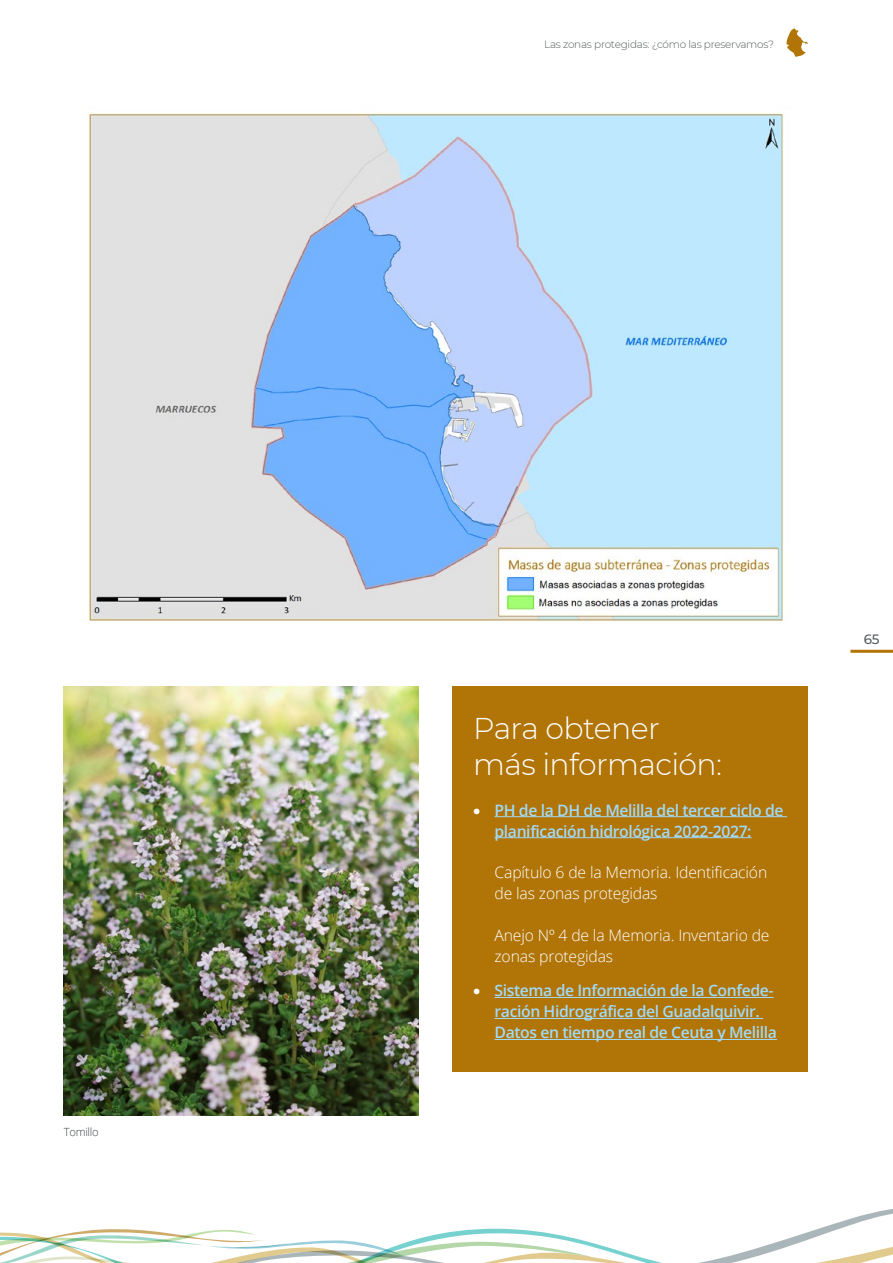
<style>
.page{position:relative;width:893px;height:1263px;background:#fff}
.page>*{position:absolute;margin:0;border:0;box-sizing:border-box;transform-origin:0 0}
.t1{font:300 30px/36px "Montserrat";letter-spacing:-.02em;color:#fff}
.t2{font:600 15.75px/21px "Open Sans";letter-spacing:-.025em;color:#a1daf8}
.t3{font:300 15.75px/21px "Open Sans";letter-spacing:-.01em;color:#fff}
.t4{font:500 13.5px "Montserrat";color:#555c5e}
.t5{font:300 11.25px "Open Sans";letter-spacing:-.025em;color:#404649}
.t6{font:300 10.5px "Montserrat";letter-spacing:-.025em;color:#555c5e}
.s1{color:#fff}
</style>
<div class="page">
<hr style="left:850px;top:650px;width:43px;height:3px;background:#b07407">
<svg style="left:0;top:1209px;width:893px;height:54px"></svg>
<svg style="left:786px;top:28px;width:22px;height:29px"></svg>
<img style="left:86px;top:112px;width:698px;height:510px">
<img style="left:64px;top:686px;width:354px;height:430px">
<div style="left:452px;top:686px;width:355px;height:386px;background:#b07407"></div>
<hr style="left:495px;top:816px;width:292px;height:1px;background:#a1daf8">
<hr style="left:495px;top:837px;width:257px;height:1px;background:#a1daf8">
<hr style="left:495px;top:997px;width:279px;height:1px;background:#a1daf8">
<hr style="left:495px;top:1018px;width:268px;height:1px;background:#a1daf8">
<hr style="left:495px;top:1039px;width:282px;height:1px;background:#a1daf8">
<p class="t5" style="left:64px;top:1125px;width:36px">Tomillo</p>
<p class="t6" style="left:544px;top:37px;width:231px">Las zonas protegidas: ¿cómo las preservamos?</p>
<h1 class="t1" style="left:473px;top:709px;width:250px">Para obtener más información:</h1>
<p class="t2" style="left:495px;top:799px;width:291px;text-indent:-21px"><span class="s1">•</span> PH de la DH de Melilla del tercer ciclo de planificación hidrológica 2022-2027:</p>
<p class="t3" style="left:495px;top:862px;width:274px">Capítulo 6 de la Memoria. Identificación de las zonas protegidas</p>
<p class="t3" style="left:495px;top:925px;width:276px">Anejo Nº 4 de la Memoria. Inventario de zonas protegidas</p>
<p class="t2" style="left:495px;top:980px;width:284px;text-indent:-21px"><span class="s1">•</span> Sistema de Información de la Confede&shy;ración Hidrográfica del Guadalquivir.<br>Datos en tiempo real de Ceuta y Melilla</p>
<p class="t4" style="left:864px;top:630px;width:17px">65</p>
</div>
